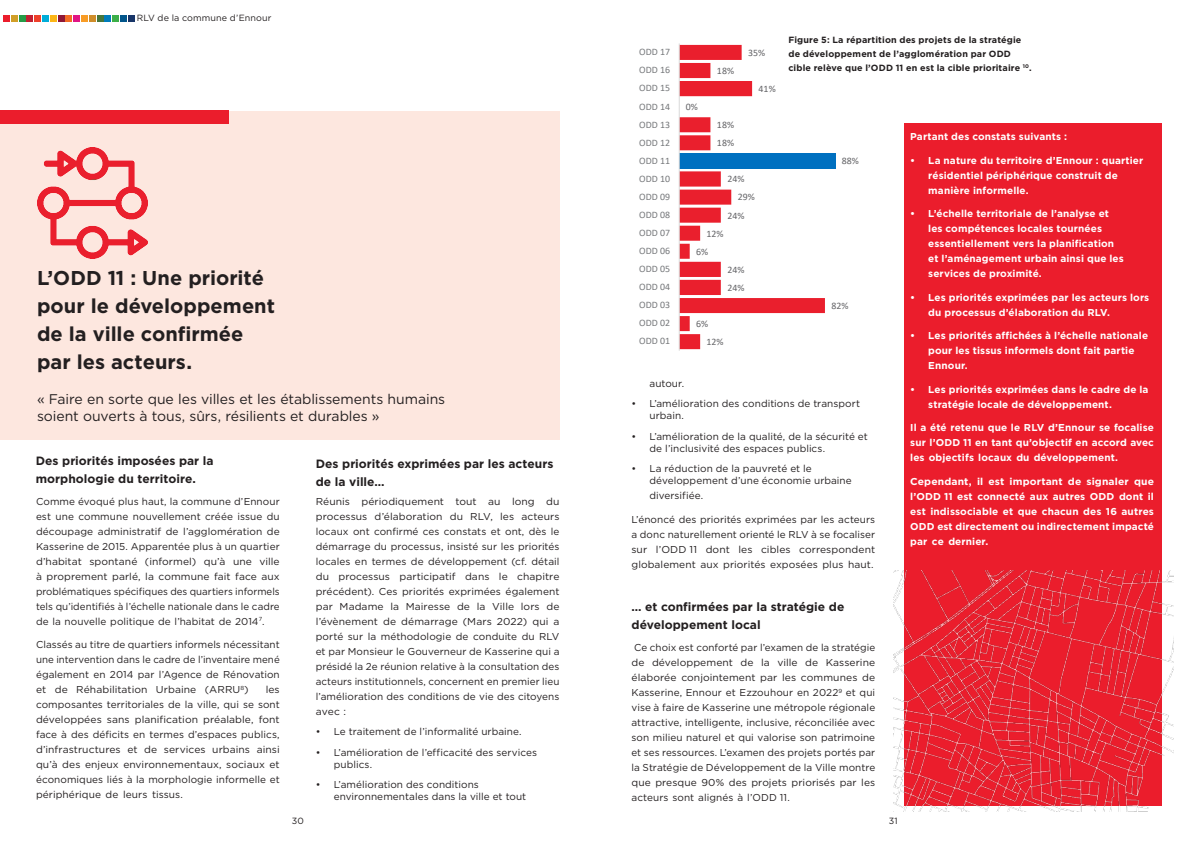
<style>
.page{position:relative;width:1191px;height:842px;background:#fff}
.page>*{position:absolute;margin:0;border:0;box-sizing:border-box;transform-origin:0 0}
.titre_1{font:700 20px/28px "Gotham";color:#231f20}
.sous_titre_1{font:14px/16.8px "Gotham";letter-spacing:-.005em;color:#231f20}
.sous_titre_2{font:700 12px/18px "Gotham";color:#231f20}
.t1{font:10px/15px "Gotham";letter-spacing:.005em;color:#231f20;text-align:justify}
.t2{font:700 10px/15px "Gotham";letter-spacing:.01em;color:#fff}
.t3{font:9.9px "Calibri";letter-spacing:-.005em;color:#76787b}
.t4{font:9.9px "Calibri";letter-spacing:-.005em;color:#636366}
.titre_graphique{font:700 9px/14px "Gotham";letter-spacing:.015em;color:#231f20}
.t5{font:9px "Gotham";letter-spacing:.015em;color:#231f20}
</style>
<div class="page">
<div style="left:3px;top:15px;width:7px;height:6px;background:#eb1d2c"></div>
<div style="left:11px;top:15px;width:7px;height:6px;background:#d19f28"></div>
<div style="left:19px;top:15px;width:7px;height:6px;background:#269b47"></div>
<svg style="left:27px;top:15px;width:6px;height:6px"></svg>
<div style="left:34px;top:15px;width:7px;height:6px;background:#ee402a"></div>
<div style="left:42px;top:15px;width:7px;height:6px;background:#00add9"></div>
<div style="left:50px;top:15px;width:7px;height:6px;background:#fcb616"></div>
<svg style="left:58px;top:15px;width:14px;height:6px"></svg>
<div style="left:73px;top:15px;width:7px;height:6px;background:#e11584"></div>
<div style="left:81px;top:15px;width:7px;height:6px;background:#f89c25"></div>
<div style="left:89px;top:15px;width:7px;height:6px;background:#cf8d2a"></div>
<svg style="left:97px;top:15px;width:14px;height:6px"></svg>
<div style="left:112px;top:15px;width:7px;height:6px;background:#3daf49"></div>
<div style="left:120px;top:15px;width:7px;height:6px;background:#01558a"></div>
<div style="left:128px;top:15px;width:7px;height:6px;background:#183568"></div>
<div style="left:904px;top:124px;width:258px;height:682px;background:#eb1d2c"></div>
<div style="left:0;top:111px;width:559px;height:328px;background:#fde7df"></div>
<img style="left:37px;top:148px;width:111px;height:111px">
<div style="left:0;top:110px;width:228px;height:14px;background:#eb1d2c"></div>
<div style="left:679px;top:153px;width:156px;height:15px;background:#0070c0"></div>
<svg style="left:680px;top:45px;width:145px;height:304px"></svg>
<hr style="left:679px;top:43px;width:1px;height:308px;background:#d9d9d9">
<img style="left:893px;top:571px;width:281px;height:241px">
<p class="t5" style="left:137px;top:12px;width:136px">RLV de la commune d’Ennour</p>
<p class="titre_1" style="left:37px;top:264px;width:239px">L’ODD 11 : Une priorité pour le développement de la ville confirmée par les acteurs.</p>
<p class="sous_titre_1" style="left:37px;top:390px;width:410px">« Faire en sorte que les villes et les établissements humains soient ouverts à tous, sûrs, résilients et durables »</p>
<p class="sous_titre_2" style="left:36px;top:452px;width:179px">Des priorités imposées par la morphologie du territoire.</p>
<p class="t1" style="left:36px;top:493px;width:245px">Comme évoqué plus haut, la commune d’Ennour est une commune nouvellement créée issue du découpage administratif de l’agglomération de Kasserine de 2015. Apparentée plus à un quartier d’habitat spontané (informel) qu’à une ville à proprement parlé, la commune fait face aux problématiques spécifiques des quartiers informels tels qu’identifiés à l’échelle nationale dans le cadre de la nouvelle politique de l’habitat de 2014<sup>7</sup>.</p>
<p class="t1" style="left:36px;top:637px;width:245px">Classés au titre de quartiers informels nécessitant une intervention dans le cadre de l’inventaire mené également en 2014 par l’Agence de Rénovation et de Réhabilitation Urbaine (ARRU<sup>8</sup>)</p>
<p class="t1" style="left:36px;top:682px;width:245px;text-indent:230px">les composantes territoriales de la ville, qui se sont développées sans planification préalable, font face à des déficits en termes d’espaces publics, d’infrastructures et de services urbains ainsi qu’à des enjeux environnementaux, sociaux et économiques liés à la morphologie informelle et périphérique de leurs tissus.</p>
<p class="sous_titre_2" style="left:316px;top:454px;width:239px">Des priorités exprimées par les acteurs de la ville…</p>
<p class="t1" style="left:316px;top:493px;width:245px">Réunis périodiquement tout au long du processus d’élaboration du RLV, les acteurs locaux ont confirmé ces constats et ont, dès le démarrage du processus, insisté sur les priorités locales en termes de développement (cf. détail du processus participatif dans le chapitre précédent). Ces priorités exprimées également par Madame la Mairesse de la Ville lors de l’évènement de démarrage (Mars 2022) qui a porté sur la méthodologie de conduite du RLV et par Monsieur le Gouverneur de Kasserine qui a présidé la 2e réunion relative à la consultation des acteurs institutionnels, concernent en premier lieu l’amélioration des conditions de vie des citoyens avec :</p>
<p class="t1" style="left:316px;top:724px;width:207px">• Le traitement de l’informalité urbaine.</p>
<p class="t1" style="left:334px;top:746px;width:205px;line-height:12px;text-indent:-18px">• L’amélioration de l’efficacité des services publics.</p>
<p class="t1" style="left:334px;top:778px;width:194px;line-height:12px;text-indent:-18px">• L’amélioration des conditions environnementales dans la ville et tout</p>
<p class="t3" style="left:639px;top:45px;width:32px">ODD 17</p>
<p class="t3" style="left:639px;top:63px;width:32px">ODD 16</p>
<p class="t4" style="left:717px;top:64px;width:19px">18%</p>
<p class="t4" style="left:748px;top:46px;width:19px">35%</p>
<p class="titre_graphique" style="left:788px;top:33px;width:245px">Figure 5: La répartition des projets de la stratégie de développement de l’agglomération par ODD cible relève que l’ODD 11 en est la cible prioritaire <sup>10</sup>.</p>
<p class="t3" style="left:639px;top:81px;width:32px">ODD 15</p>
<p class="t4" style="left:758px;top:82px;width:19px">41%</p>
<p class="t3" style="left:639px;top:99px;width:32px">ODD 14</p>
<p class="t4" style="left:686px;top:100px;width:14px">0%</p>
<p class="t3" style="left:639px;top:117px;width:32px">ODD 13</p>
<p class="t4" style="left:717px;top:118px;width:19px">18%</p>
<p class="t3" style="left:639px;top:135px;width:32px">ODD 12</p>
<p class="t4" style="left:717px;top:136px;width:19px">18%</p>
<p class="t3" style="left:639px;top:154px;width:32px">ODD 11</p>
<p class="t4" style="left:842px;top:154px;width:19px">88%</p>
<p class="t3" style="left:639px;top:172px;width:32px">ODD 10</p>
<p class="t4" style="left:727px;top:172px;width:19px">24%</p>
<p class="t3" style="left:639px;top:190px;width:32px">ODD 09</p>
<p class="t4" style="left:738px;top:190px;width:19px">29%</p>
<p class="t3" style="left:639px;top:208px;width:32px">ODD 08</p>
<p class="t4" style="left:727px;top:208px;width:19px">24%</p>
<p class="t3" style="left:639px;top:226px;width:32px">ODD 07</p>
<p class="t4" style="left:706px;top:226px;width:19px">12%</p>
<p class="t3" style="left:639px;top:244px;width:32px">ODD 06</p>
<p class="t4" style="left:696px;top:244px;width:14px">6%</p>
<p class="t3" style="left:639px;top:262px;width:32px">ODD 05</p>
<p class="t4" style="left:727px;top:263px;width:19px">24%</p>
<p class="t3" style="left:639px;top:280px;width:32px">ODD 04</p>
<p class="t4" style="left:727px;top:281px;width:19px">24%</p>
<p class="t3" style="left:639px;top:298px;width:32px">ODD 03</p>
<p class="t4" style="left:831px;top:299px;width:19px">82%</p>
<p class="t3" style="left:639px;top:316px;width:32px">ODD 02</p>
<p class="t4" style="left:696px;top:317px;width:14px">6%</p>
<p class="t3" style="left:639px;top:334px;width:32px">ODD 01</p>
<p class="t4" style="left:706px;top:335px;width:19px">12%</p>
<p class="t1" style="left:649px;top:376px;width:36px">autour.</p>
<p class="t1" style="left:649px;top:398px;width:212px;line-height:12px;text-indent:-18px">• L’amélioration des conditions de transport urbain.</p>
<p class="t1" style="left:649px;top:430px;width:220px;line-height:12px;text-indent:-18px">• L’amélioration de la qualité, de la sécurité et de l’inclusivité des espaces publics.</p>
<p class="t1" style="left:649px;top:463px;width:204px;line-height:12px;text-indent:-18px">• La réduction de la pauvreté et le développement d’une économie urbaine</p>
<p class="t1" style="left:649px;top:488px;width:55px">diversifiée.</p>
<p class="t1" style="left:631px;top:512px;width:245px">L’énoncé des priorités exprimées par les acteurs a donc naturellement orienté le RLV à se focaliser sur l’ODD 11 dont les cibles correspondent globalement aux priorités exposées plus haut.</p>
<p class="sous_titre_2" style="left:631px;top:598px;width:214px">… et confirmées par la stratégie de développement local</p>
<p class="t1" style="left:631px;top:640px;width:245px">Ce choix est conforté par l’examen de la stratégie de développement de la ville de Kasserine élaborée conjointement par les communes de Kasserine, Ennour et Ezzouhour en 2022<sup>9</sup> et qui vise à faire de Kasserine une métropole régionale attractive, intelligente, inclusive, réconciliée avec son milieu naturel et qui valorise son patrimoine et ses ressources. L’examen des projets portés par la Stratégie de Développement de la Ville montre que presque 90% des projets priorisés par les acteurs sont alignés à l’ODD 11.</p>
<p class="t2" style="left:910px;top:129px;width:158px">Partant des constats suivants :</p>
<p class="t2" style="left:928px;top:153px;width:216px;text-indent:-18px">• La nature du territoire d’Ennour : quartier résidentiel périphérique construit de manière informelle.</p>
<p class="t2" style="left:928px;top:206px;width:197px;text-indent:-18px">• L’échelle territoriale de l’analyse et les compétences locales tournées essentiellement vers la planification et l’aménagement urbain ainsi que les services de proximité.</p>
<p class="t2" style="left:928px;top:290px;width:222px;text-indent:-18px">• Les priorités exprimées par les acteurs lors du processus d’élaboration du RLV.</p>
<p class="t2" style="left:928px;top:328px;width:221px;text-indent:-18px">• Les priorités affichées à l’échelle nationale pour les tissus informels dont fait partie<br>Ennour.</p>
<p class="t2" style="left:928px;top:382px;width:222px;text-indent:-18px">• Les priorités exprimées dans le cadre de la stratégie locale de développement.</p>
<p class="t2" style="left:910px;top:420px;width:245px;text-align:justify">Il a été retenu que le RLV d’Ennour se focalise sur l’ODD 11 en tant qu’objectif en accord avec les objectifs locaux du développement.</p>
<p class="t2" style="left:910px;top:474px;width:245px;text-align:justify">Cependant, il est important de signaler que l’ODD 11 est connecté aux autres ODD dont il est indissociable et que chacun des 16 autres ODD est directement ou indirectement impacté par ce dernier.</p>
<p class="t5" style="left:292px;top:815px;width:14px">30</p>
<p class="t5" style="left:888px;top:815px;width:10px">31</p>
</div>
